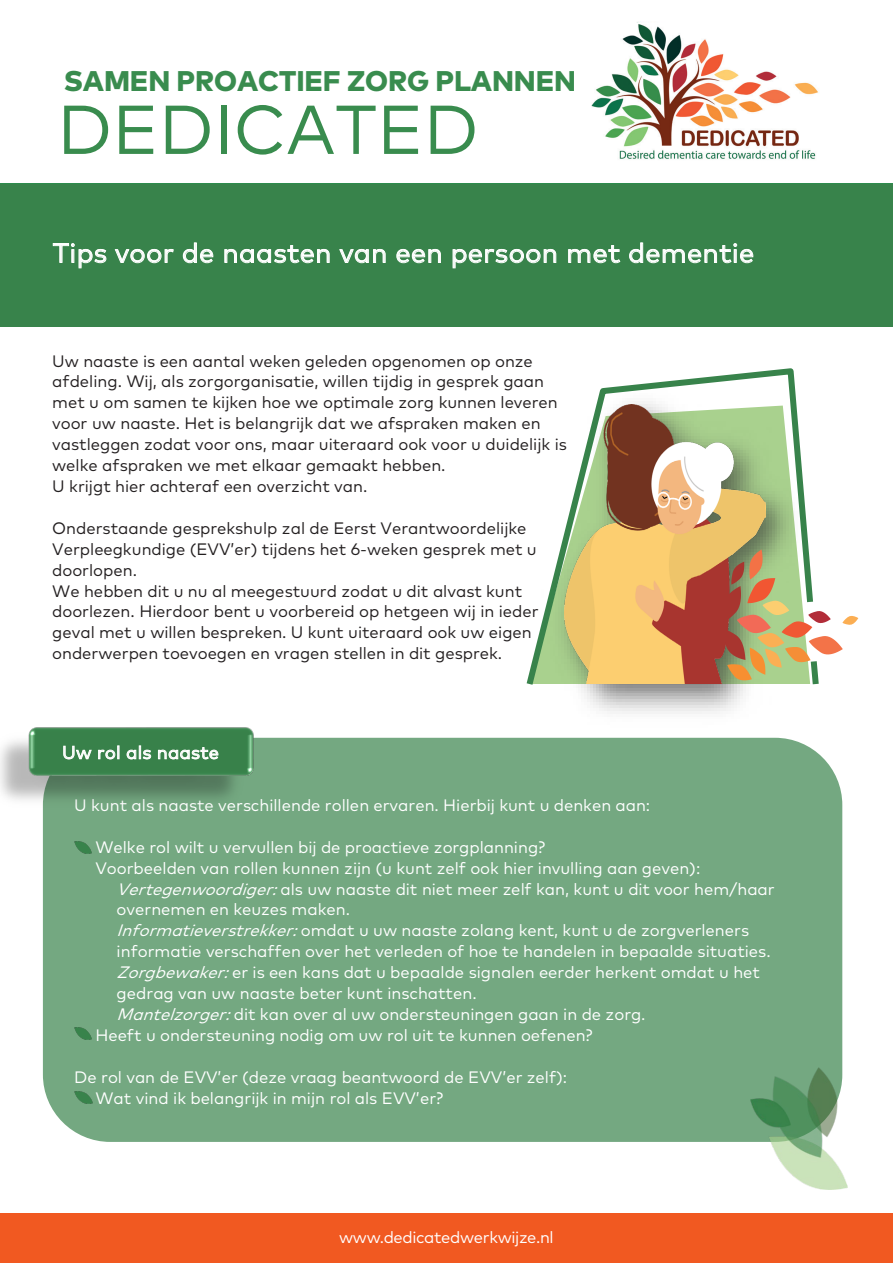
<style>
.page{position:relative;width:893px;height:1263px;background:#fff}
.page>*{position:absolute;margin:0;border:0;box-sizing:border-box;transform-origin:0 0}
.t1{font:69px "Mark Pro";color:#398c4e}
.t2{font:800 28.5px "Mark Pro";letter-spacing:-.005em;color:#398c4e}
.t3{font:27px "Mark Pro";letter-spacing:.015em;color:#fff}
.t4{font:18px "Mark Pro";letter-spacing:.02em;color:#fff}
.t5{font:16.5px/20.9px "Mark Pro";color:#fff}
.t6{font:16.5px/20.9px "Mark Pro";color:#231f20}
.t7{font:16.5px "Mark Pro";letter-spacing:-.02em;color:#fff}
.s1{font-style:italic}
</style>
<div class="page">
<div style="left:0;top:184px;width:892px;height:142px;background:#38834b"></div>
<svg style="left:526px;top:368px;width:269px;height:317px"></svg>
<img style="left:541px;top:381px;width:268px;height:333px">
<img style="left:564px;top:404px;width:201px;height:280px">
<svg style="left:722px;top:549px;width:136px;height:141px"></svg>
<div style="left:43px;top:738px;width:799px;height:404px;background:#74a881;border-radius:67px"></div>
<img style="left:0;top:728px;width:253px;height:84px">
<img style="left:74px;top:841px;width:18px;height:12px">
<img style="left:74px;top:1027px;width:18px;height:13px">
<img style="left:75px;top:1091px;width:18px;height:12px">
<img style="left:751px;top:1067px;width:97px;height:122px">
<div style="left:0;top:1213px;width:893px;height:50px;background:#f15921"></div>
<img style="left:591px;top:24px;width:227px;height:135px">
<p class="t2" style="left:64px;top:59px;width:514px">SAMEN PROACTIEF ZORG PLANNEN</p>
<p class="t1" style="left:57px;top:78px;width:423px">DEDICATED</p>
<p class="t3" style="left:53px;top:233px;width:703px">Tips voor de naasten van een persoon met dementie</p>
<p class="t6" style="left:52px;top:349px;width:516px">Uw naaste is een aantal weken geleden opgenomen op onze afdeling. Wij, als zorgorganisatie, willen tijdig in gesprek gaan met u om samen te kijken hoe we optimale zorg kunnen leveren voor uw naaste. Het is belangrijk dat we afspraken maken en vastleggen zodat voor ons, maar uiteraard ook voor u duidelijk is welke afspraken we met elkaar gemaakt hebben.<br>U krijgt hier achteraf een overzicht van.</p>
<p class="t6" style="left:52px;top:516px;width:488px">Onderstaande gesprekshulp zal de Eerst Verantwoordelijke Verpleegkundige (EVV’er) tijdens het 6-weken gesprek met u doorlopen.<br>We hebben dit u nu al meegestuurd zodat u dit alvast kunt doorlezen. Hierdoor bent u voorbereid op hetgeen wij in ieder geval met u willen bespreken. U kunt uiteraard ook uw eigen onderwerpen toevoegen en vragen stellen in dit gesprek.</p>
<p class="t4" style="left:62px;top:739px;width:158px">Uw rol als naaste</p>
<p class="t5" style="left:74px;top:793px;width:578px">U kunt als naaste verschillende rollen ervaren. Hierbij kunt u denken aan:</p>
<p class="t5" style="left:95px;top:835px;width:451px">Welke rol wilt u vervullen bij de proactieve zorgplanning?</p>
<p class="t5" style="left:95px;top:856px;width:607px">Voorbeelden van rollen kunnen zijn (u kunt zelf ook hier invulling aan geven):</p>
<p class="t5" style="left:117px;top:877px;width:660px"><span class="s1">Vertegenwoordiger:</span>als uw naaste dit niet meer zelf kan, kunt u dit voor hem/haar</p>
<p class="t5" style="left:117px;top:898px;width:235px">overnemen en keuzes maken.</p>
<p class="t5" style="left:117px;top:919px;width:634px"><span class="s1">Informatieverstrekker:</span>omdat u uw naaste zolang kent, kunt u de zorgverleners</p>
<p class="t5" style="left:117px;top:940px;width:655px">informatie verschaffen over het verleden of hoe te handelen in bepaalde situaties.</p>
<p class="t5" style="left:117px;top:961px;width:645px"><span class="s1">Zorgbewaker:</span>er is een kans dat u bepaalde signalen eerder herkent omdat u het</p>
<p class="t5" style="left:117px;top:981px;width:362px">gedrag van uw naaste beter kunt inschatten.</p>
<p class="t5" style="left:117px;top:1002px;width:530px"><span class="s1">Mantelzorger:</span>dit kan over al uw ondersteuningen gaan in de zorg.</p>
<p class="t5" style="left:95px;top:1023px;width:499px">Heeft u ondersteuning nodig om uw rol uit te kunnen oefenen?</p>
<p class="t5" style="left:95px;top:1065px;width:473px;text-indent:-21px">De rol van de EVV’er (deze vraag beantwoord de EVV’er zelf):<br>Wat vind ik belangrijk in mijn rol als EVV’er?</p>
<p class="t7" style="left:339px;top:1225px;width:216px">www.dedicatedwerkwijze.nl</p>
</div>
